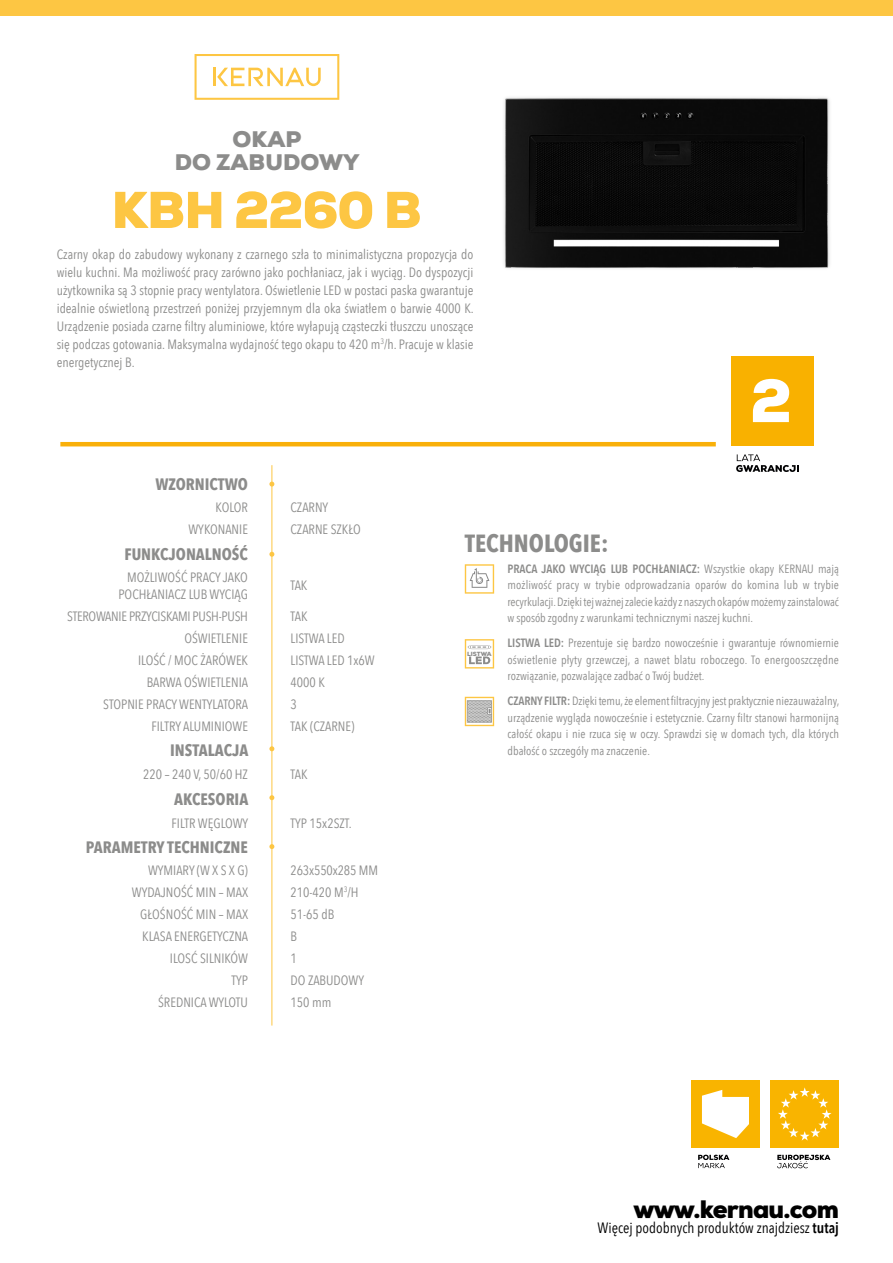
<style>
.page{position:relative;width:893px;height:1263px;background:#fff}
.page>*{position:absolute;margin:0;border:0;box-sizing:border-box;transform-origin:0 0}
.t1{font:900 51.6px "Nexa";letter-spacing:-.03em;color:#fdc643}
.t2{font:900 25.2px "Nexa";letter-spacing:-.03em;color:#000}
.t3{font:700 24.75px "Avenir Next Condensed";color:#8c8c8b}
.t4{font:900 22.5px/22.5px "Nexa";letter-spacing:.005em;color:#8c8c8b;text-align:center}
.t5{font:700 16.5px "Avenir Next Condensed";color:#8c8c8b}
.t6{font:15px "Avenir Next Condensed";color:#000}
.t7{font:13.5px/18px "Avenir Next Condensed";color:#8c8c8b;text-align:justify}
.t8{font:13.5px "Avenir Next Condensed";letter-spacing:-.02em;color:#8c8c8b}
.t9{font:12px/16.5px "Avenir Next Condensed";color:#8c8c8b;text-align:justify}
.t10{font:900 6px "Nexa";color:#8c8c8b}
.s1{font-weight:600}
</style>
<div class="page">
<div style="left:0;top:0;width:893px;height:16px;background:#fdc643"></div>
<img style="left:504px;top:97px;width:326px;height:172px">
<hr style="left:272px;top:465px;width:1px;height:560px;background:#fdc643">
<svg style="left:465px;top:564px;width:29px;height:30px"></svg>
<svg style="left:269px;top:552px;width:5px;height:5px"></svg>
<svg style="left:269px;top:482px;width:5px;height:4px"></svg>
<svg style="left:269px;top:795px;width:5px;height:5px"></svg>
<svg style="left:269px;top:746px;width:5px;height:5px"></svg>
<svg style="left:269px;top:844px;width:5px;height:5px"></svg>
<svg style="left:465px;top:639px;width:29px;height:29px"></svg>
<svg style="left:736px;top:454px;width:63px;height:18px"></svg>
<div style="left:731px;top:357px;width:82px;height:89px;background:#f9b100"></div>
<svg style="left:753px;top:379px;width:36px;height:43px"></svg>
<hr style="left:60px;top:442px;width:656px;height:4px;background:#f9b009">
<div style="left:770px;top:1080px;width:69px;height:68px;background:#f9b400"></div>
<svg style="left:778px;top:1087px;width:54px;height:53px"></svg>
<svg style="left:777px;top:1155px;width:53px;height:13px"></svg>
<div style="left:691px;top:1080px;width:69px;height:68px;background:#f9b400"></div>
<svg style="left:698px;top:1155px;width:31px;height:13px"></svg>
<svg style="left:702px;top:1090px;width:47px;height:48px"></svg>
<svg style="left:195px;top:54px;width:144px;height:46px"></svg>
<hr style="left:213px;top:68px;width:3px;height:18px;background:#fdc643">
<svg style="left:465px;top:697px;width:29px;height:29px"></svg>
<h3 class="t4" style="left:175px;top:128px;width:186px">OKAP<br>DO ZABUDOWY</h3>
<h1 class="t1" style="left:112px;top:177px;width:312px">KBH 2260 B</h1>
<p class="t7" style="left:57px;top:244px;width:419px">Czarny okap do zabudowy wykonany z czarnego szła to minimalistyczna propozycja do wielu kuchni. Ma możliwość pracy zarówno jako pochłaniacz, jak i wyciąg. Do dyspozycji użytkownika są 3 stopnie pracy wentylatora. Oświetlenie LED w postaci paska gwarantuje idealnie oświetloną przestrzeń poniżej przyjemnym dla oka światłem o barwie 4000 K.<br>Urządzenie posiada czarne filtry aluminiowe, które wyłapują cząsteczki tłuszczu unoszące się podczas gotowania. Maksymalna wydajność tego okapu to 420 m<sup>3</sup>/h. Pracuje w klasie energetycznej B.</p>
<p class="t5" style="left:155px;top:474px;width:94px">WZORNICTWO</p>
<p class="t7" style="left:216px;top:497px;width:34px">KOLOR</p>
<p class="t7" style="left:291px;top:497px;width:39px">CZARNY</p>
<p class="t7" style="left:188px;top:519px;width:61px">WYKONANIE</p>
<p class="t7" style="left:291px;top:519px;width:72px">CZARNE SZKŁO</p>
<p class="t5" style="left:125px;top:544px;width:125px">FUNKCJONALNOŚĆ</p>
<p class="t7" style="left:118px;top:569px;width:131px;line-height:16.2px;text-align:right">MOŻLIWOŚĆ PRACY JAKO<br>POCHŁANIACZ LUB WYCIĄG</p>
<p class="t7" style="left:290px;top:576px;width:18px">TAK</p>
<p class="t8" style="left:67px;top:604px;width:182px">STEROWANIE PRZYCISKAMI PUSH-PUSH</p>
<p class="t7" style="left:290px;top:606px;width:19px">TAK</p>
<p class="t7" style="left:184px;top:628px;width:65px">OŚWIETLENIE</p>
<p class="t7" style="left:290px;top:628px;width:56px">LISTWA LED</p>
<p class="t7" style="left:138px;top:650px;width:112px">ILOŚĆ / MOC ŻARÓWEK</p>
<p class="t7" style="left:290px;top:650px;width:86px">LISTWA LED 1x6W</p>
<p class="t7" style="left:147px;top:672px;width:103px">BARWA OŚWIETLENIA</p>
<p class="t7" style="left:290px;top:672px;width:36px">4000 K</p>
<p class="t7" style="left:103px;top:694px;width:146px">STOPNIE PRACY WENTYLATORA</p>
<p class="t7" style="left:290px;top:694px;width:8px">3</p>
<p class="t7" style="left:151px;top:716px;width:98px">FILTRY ALUMINIOWE</p>
<p class="t7" style="left:290px;top:716px;width:65px">TAK (CZARNE)</p>
<p class="t5" style="left:170px;top:740px;width:80px">INSTALACJA</p>
<p class="t7" style="left:143px;top:765px;width:106px">220 – 240 V, 50/60 HZ</p>
<p class="t7" style="left:290px;top:765px;width:19px">TAK</p>
<p class="t5" style="left:174px;top:789px;width:76px">AKCESORIA</p>
<p class="t7" style="left:172px;top:813px;width:78px">FILTR WĘGLOWY</p>
<p class="t7" style="left:291px;top:813px;width:63px">TYP 15x2SZT.</p>
<p class="t5" style="left:86px;top:837px;width:164px">PARAMETRY TECHNICZNE</p>
<p class="t7" style="left:148px;top:860px;width:101px">WYMIARY (W X S X G)</p>
<p class="t7" style="left:291px;top:860px;width:89px">263x550x285 MM</p>
<p class="t7" style="left:132px;top:882px;width:118px">WYDAJNOŚĆ MIN – MAX</p>
<p class="t7" style="left:291px;top:882px;width:70px">210-420 M<sup>3</sup>/H</p>
<p class="t7" style="left:140px;top:904px;width:109px">GŁOŚNOŚĆ MIN – MAX</p>
<p class="t7" style="left:290px;top:904px;width:45px">51-65 dB</p>
<p class="t7" style="left:142px;top:926px;width:107px">KLASA ENERGETYCZNA</p>
<p class="t7" style="left:290px;top:926px;width:8px">B</p>
<p class="t7" style="left:170px;top:948px;width:80px">ILOSĆ SILNIKÓW</p>
<p class="t7" style="left:290px;top:948px;width:8px">1</p>
<p class="t7" style="left:231px;top:970px;width:18px">TYP</p>
<p class="t7" style="left:290px;top:970px;width:75px">DO ZABUDOWY</p>
<p class="t7" style="left:158px;top:992px;width:91px">ŚREDNICA WYLOTU</p>
<p class="t7" style="left:290px;top:992px;width:42px">150 mm</p>
<h3 class="t3" style="left:465px;top:528px;width:145px">TECHNOLOGIE:</h3>
<p class="t10" style="left:467px;top:650px;width:26px">LISTWA</p>
<p class="t9" style="left:507px;top:560px;width:333px"><span class="s1">PRACA JAKO WYCIĄG LUB POCHŁANIACZ:</span> Wszystkie okapy KERNAU mają możliwość pracy w trybie odprowadzania oparów do komina lub w trybie recyrkulacji. Dzięki tej ważnej zalecie każdy z naszych okapów możemy zainstalować w sposób zgodny z warunkami technicznymi naszej kuchni.</p>
<p class="t9" style="left:507px;top:634px;width:333px"><span class="s1">LISTWA LED:</span> Prezentuje się bardzo nowocześnie i gwarantuje równomiernie oświetlenie płyty grzewczej, a nawet blatu roboczego. To energooszczędne rozwiązanie, pozwalające zadbać o Twój budżet.</p>
<p class="t9" style="left:507px;top:692px;width:333px"><span class="s1">CZARNY FILTR:</span> Dzięki temu, że element filtracyjny jest praktycznie niezauważalny, urządzenie wygląda nowocześnie i estetycznie. Czarny filtr stanowi harmonijną całość okapu i nie rzuca się w oczy. Sprawdzi się w domach tych, dla których dbałość o szczegóły ma znaczenie.</p>
<h2 class="t2" style="left:633px;top:1193px;width:207px">www.kernau.com</h2>
<p class="t6" style="left:598px;top:1215px;width:243px">Więcej podobnych produktów znajdziesz <span class="s1">tutaj</span></p>
</div>
